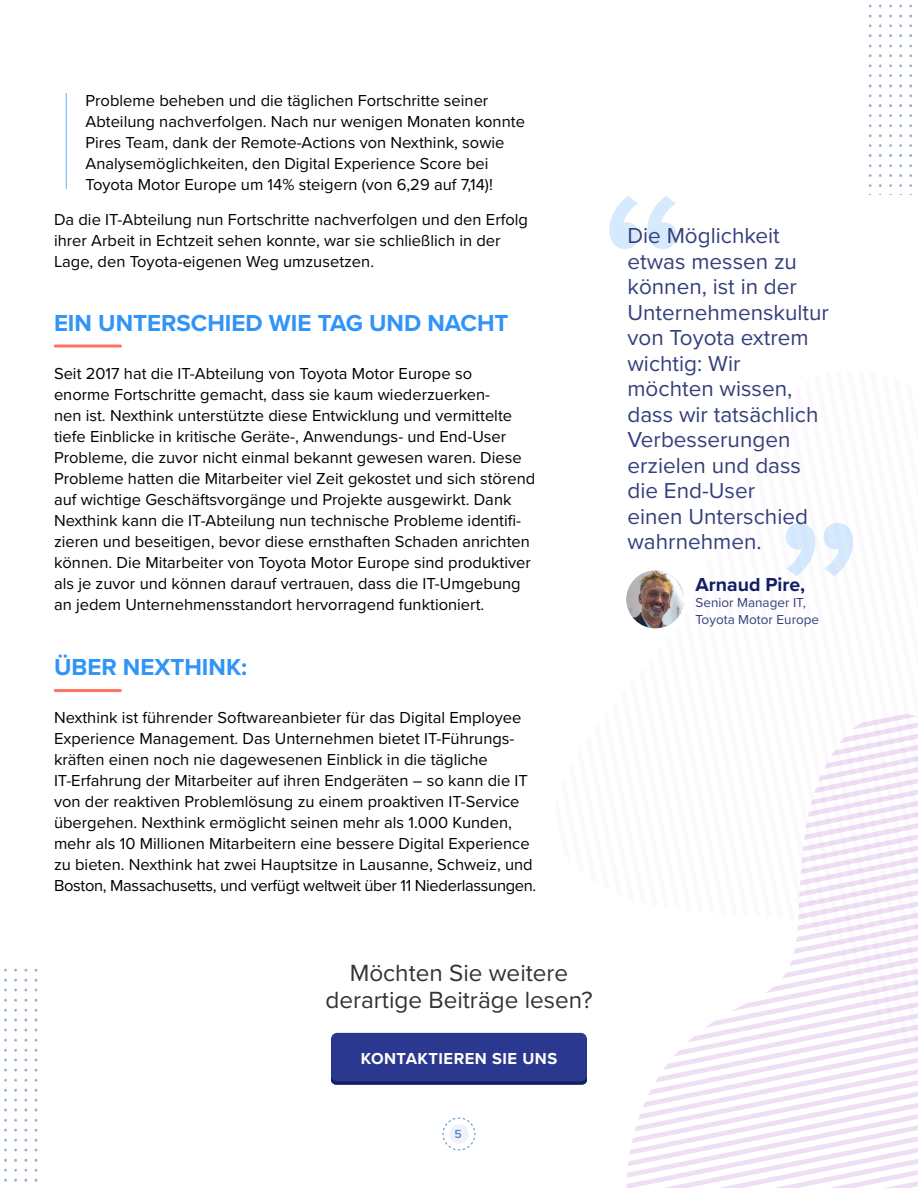
<style>
.page{position:relative;width:918px;height:1188px;background:#fff}
.page>*{position:absolute;margin:0;border:0;box-sizing:border-box;transform-origin:0 0}
.t1{font:600 204.15px "Proxima Nova";color:#d6eafe}
.t2{font:24.3px/27px "Proxima Nova";color:#343333;text-align:center}
.t3{font:700 24px "Proxima Nova";color:#3194f7}
.t4{font:22.5px/25.5px "Proxima Nova";color:#35407c}
.t5{font:700 19.5px "Proxima Nova";color:#111f65}
.t6{font:16.5px/21px "Proxima Nova";color:#000}
.t7{font:700 16.5px "Proxima Nova";letter-spacing:.03em;color:#fff}
.t8{font:13.5px/16.5px "Proxima Nova";color:#35407c}
.t9{font:600 12.15px "Proxima Nova";color:#518cca}
</style>
<div class="page">
<svg style="left:442px;top:1117px;width:34px;height:34px"></svg>
<div style="left:449px;top:1124px;width:20px;height:20px;background:#eff3f7;border-radius:50%"></div>
<svg style="left:555px;top:570px;width:363px;height:618px"></svg>
<img style="left:868px;top:4px;width:45px;height:190px">
<img style="left:626px;top:571px;width:58px;height:57px;border-radius:29px">
<img style="left:4px;top:968px;width:34px;height:214px">
<hr style="left:55px;top:345px;width:65px;height:3px;background:#ff7461">
<hr style="left:55px;top:689px;width:65px;height:3px;background:#ff7461">
<div style="left:331px;top:1036px;width:256px;height:49px;background:linear-gradient(to right,#111f65,#111f65)"></div>
<div style="left:331px;top:1033px;width:256px;height:48px;background:#2b388f;border-radius:6px"></div>
<hr style="left:66px;top:93px;width:1px;height:96px;background:#3194f7">
<p class="t6" style="left:86px;top:90px;width:441px">Probleme beheben und die täglichen Fortschritte seiner Abteilung nachverfolgen. Nach nur wenigen Monaten konnte Pires Team, dank der Remote-Actions von Nexthink, sowie Analysemöglichkeiten, den Digital Experience Score bei Toyota Motor Europe um 14% steigern (von 6,29 auf 7,14)!</p>
<p class="t6" style="left:54px;top:209px;width:476px">Da die IT-Abteilung nun Fortschritte nachverfolgen und den Erfolg ihrer Arbeit in Echtzeit sehen konnte, war sie schließlich in der<br>Lage, den Toyota-eigenen Weg umzusetzen.</p>
<h3 class="t3" style="left:54px;top:310px;width:456px">EIN UNTERSCHIED WIE TAG UND NACHT</h3>
<p class="t6" style="left:54px;top:363px;width:483px">Seit 2017 hat die IT-Abteilung von Toyota Motor Europe so<br>enorme Fortschritte gemacht, dass sie kaum wiederzuerken-<br>nen ist. Nexthink unterstützte diese Entwicklung und vermittelte tiefe Einblicke in kritische Geräte-, Anwendungs- und End-User Probleme, die zuvor nicht einmal bekannt gewesen waren. Diese Probleme hatten die Mitarbeiter viel Zeit gekostet und sich störend auf wichtige Geschäftsvorgänge und Projekte ausgewirkt. Dank Nexthink kann die IT-Abteilung nun technische Probleme identifi&shy;zieren und beseitigen, bevor diese ernsthaften Schaden anrichten können. Die Mitarbeiter von Toyota Motor Europe sind produktiver als je zuvor und können darauf vertrauen, dass die IT-Umgebung an jedem Unternehmensstandort hervorragend funktioniert.</p>
<h3 class="t3" style="left:54px;top:654px;width:195px">ÜBER NEXTHINK:</h3>
<p class="t6" style="left:54px;top:707px;width:484px">Nexthink ist führender Softwareanbieter für das Digital Employee Experience Management. Das Unternehmen bietet IT-Führungs&shy;kräften einen noch nie dagewesenen Einblick in die tägliche IT-Erfahrung der Mitarbeiter auf ihren Endgeräten – so kann die IT von der reaktiven Problemlösung zu einem proaktiven IT-Service übergehen. Nexthink ermöglicht seinen mehr als 1.000 Kunden, mehr als 10 Millionen Mitarbeitern eine bessere Digital Experience zu bieten. Nexthink hat zwei Hauptsitze in Lausanne, Schweiz, und Boston, Massachusetts, und verfügt weltweit über 11 Niederlassungen.</p>
<h1 class="t1" style="left:600px;top:181px;width:89px">“</h1>
<h3 class="t4" style="left:627px;top:224px;width:203px">Die Möglichkeit etwas messen zu können, ist in der<br>Unternehmenskultur von Toyota extrem wichtig: Wir möchten wissen, dass wir tatsächlich<br>Verbesserungen erzielen und dass die End-User<br>einen Unterschied wahrnehmen.</h3>
<p class="t5" style="left:696px;top:574px;width:111px">Arnaud Pire,</p>
<p class="t8" style="left:696px;top:595px;width:125px">Senior Manager IT,<br>Toyota Motor Europe</p>
<h1 class="t1" style="left:862px;top:591px;width:89px;rotate:-180deg">“</h1>
<h2 class="t2" style="left:325px;top:960px;width:269px">Möchten Sie weitere derartige Beiträge lesen?</h2>
<p class="t7" style="left:361px;top:1049px;width:198px">KONTAKTIEREN SIE UNS</p>
<p class="t9" style="left:455px;top:1129px;width:9px">5</p>
</div>
